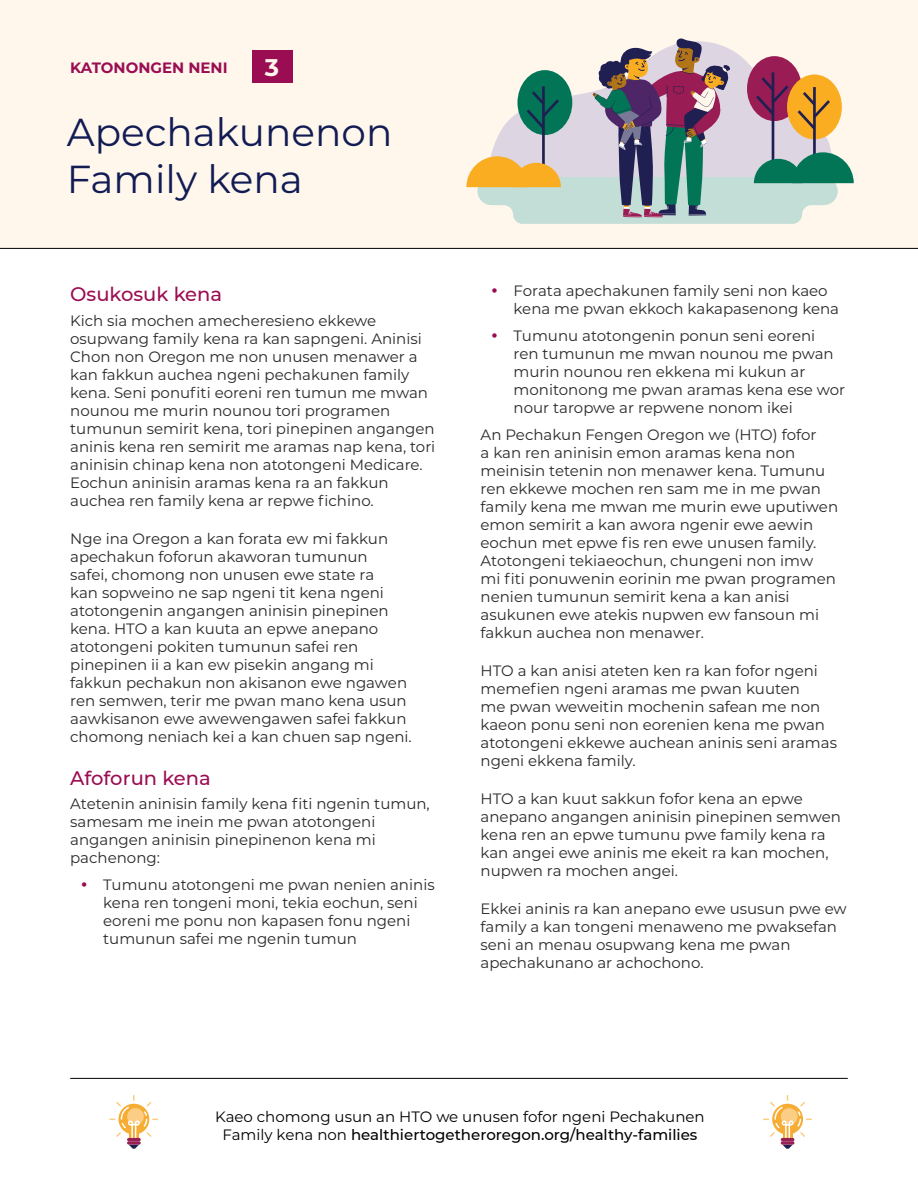
<style>
.page{position:relative;width:918px;height:1188px;background:#fff}
.page>*{position:absolute;margin:0;border:0;box-sizing:border-box;transform-origin:0 0}
.t1{font:39px/46.7px "Montserrat";color:#111b54}
.t2{font:700 24.15px "Montserrat";color:#fff7ec}
.t3{font:500 19.5px "Montserrat";color:#9b0d52}
.t4{font:15px/18px "Montserrat";color:#292929}
.t5{font:15px/18px "Montserrat";color:#000;text-align:center}
.t6{font:700 15px "Montserrat";color:#9b0d52}
.s1{font-weight:500}
</style>
<div class="page">
<hr style="left:70px;top:1078px;width:778px;height:1px;background:#000">
<svg style="left:764px;top:1096px;width:47px;height:53px"></svg>
<svg style="left:129px;top:1145px;width:10px;height:4px"></svg>
<hr style="left:127px;top:1138px;width:14px;height:3px;background:#972055;border-radius:2px">
<svg style="left:127px;top:1141px;width:14px;height:4px"></svg>
<svg style="left:110px;top:1096px;width:48px;height:43px"></svg>
<div style="left:0;top:0;width:918px;height:248px;background:#fff7ec"></div>
<svg style="left:466px;top:38px;width:388px;height:186px"></svg>
<hr style="left:0;top:248px;width:918px;height:1px;background:#000">
<div style="left:252px;top:51px;width:40px;height:32px;background:#9b0d52"></div>
<p class="t6" style="left:70px;top:57px;width:159px">KATONONGEN NENI</p>
<h2 class="t2" style="left:265px;top:50px;width:16px">3</h2>
<h1 class="t1" style="left:67px;top:108px;width:327px">Apechakunenon<br>Family kena</h1>
<h3 class="t3" style="left:70px;top:280px;width:154px">Osukosuk kena</h3>
<p class="t4" style="left:70px;top:311px;width:367px">Kich sia mochen amecheresieno ekkewe osupwang family kena ra kan sapngeni. Aninisi Chon non Oregon me non unusen menawer a kan fakkun auchea ngeni pechakunen family kena. Seni ponufiti eoreni ren tumun me mwan nounou me murin nounou tori programen tumunun semirit kena, tori pinepinen angangen aninis kena ren semirit me aramas nap kena, tori aninisin chinap kena non atotongeni Medicare.<br>Eochun aninisin aramas kena ra an fakkun auchea ren family kena ar repwe fichino.</p>
<p class="t4" style="left:70px;top:529px;width:343px">Nge ina Oregon a kan forata ew mi fakkun apechakun foforun akaworan tumunun<br>safei, chomong non unusen ewe state ra<br>kan sopweino ne sap ngeni tit kena ngeni atotongenin angangen aninisin pinepinen kena. HTO a kan kuuta an epwe anepano atotongeni pokiten tumunun safei ren pinepinen ii a kan ew pisekin angang mi fakkun pechakun non akisanon ewe ngawen ren semwen, terir me pwan mano kena usun aawkisanon ewe awewengawen safei fakkun chomong neniach kei a kan chuen sap ngeni.</p>
<h3 class="t3" style="left:70px;top:764px;width:142px">Afoforun kena</h3>
<p class="t4" style="left:70px;top:794px;width:361px">Atetenin aninisin family kena fiti ngenin tumun, samesam me inein me pwan atotongeni angangen aninisin pinepinenon kena mi pachenong:</p>
<p class="t4" style="left:103px;top:875px;width:333px">Tumunu atotongeni me pwan nenien aninis kena ren tongeni moni, tekia eochun, seni eoreni me ponu non kapasen fonu ngeni tumunun safei me ngenin tumun</p>
<p class="t4" style="left:514px;top:282px;width:327px">Forata apechakunen family seni non kaeo kena me pwan ekkoch kakapasenong kena</p>
<p class="t4" style="left:514px;top:326px;width:333px">Tumunu atotongenin ponun seni eoreni<br>ren tumunun me mwan nounou me pwan murin nounou ren ekkena mi kukun ar monitonong me pwan aramas kena ese wor nour taropwe ar repwene nonom ikei</p>
<p class="t4" style="left:481px;top:425px;width:359px">An Pechakun Fengen Oregon we (HTO) fofor<br>a kan ren aninisin emon aramas kena non meinisin tetenin non menawer kena. Tumunu ren ekkewe mochen ren sam me in me pwan family kena me mwan me murin ewe uputiwen emon semirit a kan awora ngenir ewe aewin eochun met epwe fis ren ewe unusen family.<br>Atotongeni tekiaeochun, chungeni non imw<br>mi fiti ponuwenin eorinin me pwan programen nenien tumunun semirit kena a kan anisi asukunen ewe atekis nupwen ew fansoun mi fakkun auchea non menawer.</p>
<p class="t4" style="left:481px;top:661px;width:358px">HTO a kan anisi ateten ken ra kan fofor ngeni memefien ngeni aramas me pwan kuuten<br>me pwan weweitin mochenin safean me non kaeon ponu seni non eorenien kena me pwan atotongeni ekkewe auchean aninis seni aramas ngeni ekkena family.</p>
<p class="t4" style="left:481px;top:789px;width:362px">HTO a kan kuut sakkun fofor kena an epwe anepano angangen aninisin pinepinen semwen kena ren an epwe tumunu pwe family kena ra kan angei ewe aninis me ekeit ra kan mochen, nupwen ra mochen angei.</p>
<p class="t4" style="left:481px;top:900px;width:368px">Ekkei aninis ra kan anepano ewe ususun pwe ew family a kan tongeni menaweno me pwaksefan seni an menau osupwang kena me pwan apechakunano ar achochono.</p>
<p class="t5" style="left:215px;top:1107px;width:491px">Kaeo chomong usun an HTO we unusen fofor ngeni Pechakunen<br>Family kena non <span class="s1">healthiertogetheroregon.org/healthy-families</span></p>
</div>
